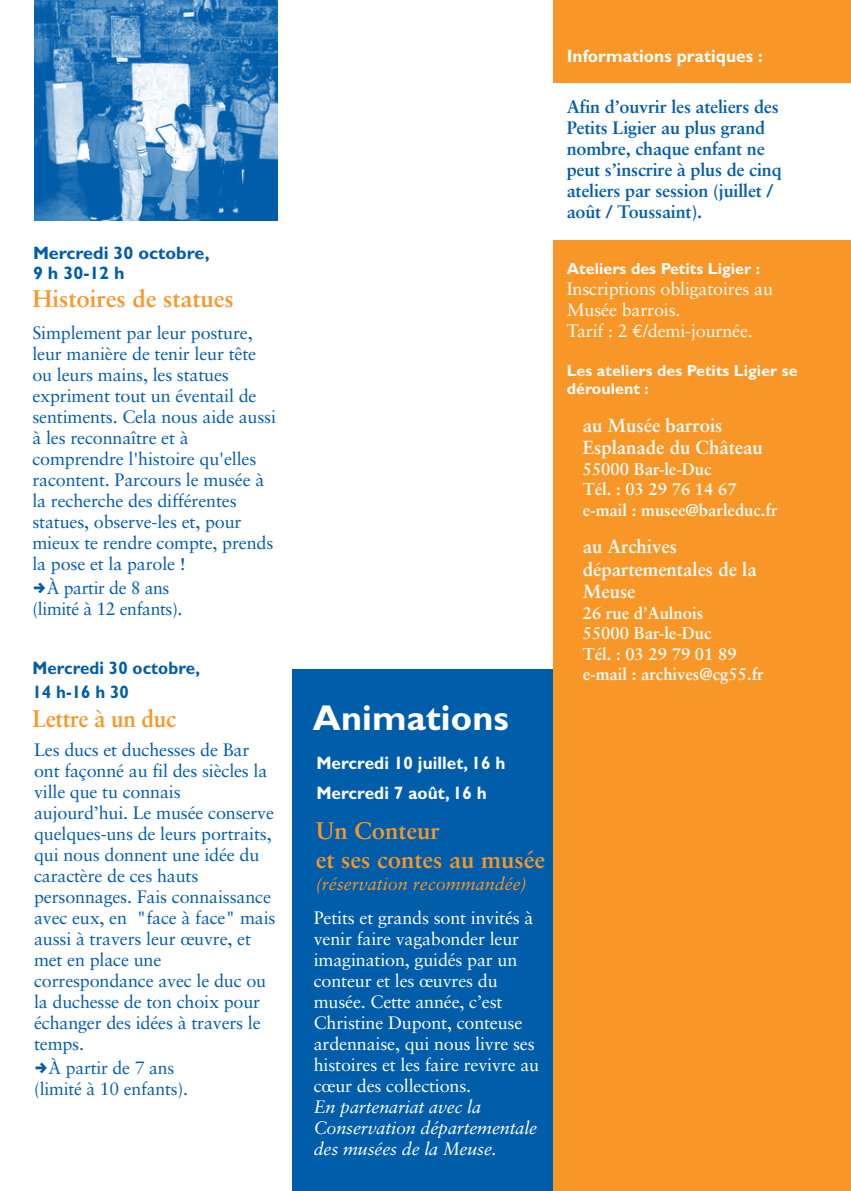
<style>
.page{position:relative;width:851px;height:1191px;background:#fff}
.page>*{position:absolute;margin:0;border:0;box-sizing:border-box;transform-origin:0 0}
.t1{font:700 36px "Gill Sans";letter-spacing:.005em;color:#fff}
.t2{font:700 24px/28.8px "Sabon";color:#f89728}
.t3{font:700 24px "Sabon";color:#f89728;scale:.94 1}
.t4{font:700 19px/22.8px "Sabon";color:#fff}
.t5{font:18px/21px "Sabon";letter-spacing:-.01em;color:#005daa}
.t6{font:18px/21px "Sabon";letter-spacing:-.01em;color:#fff}
.t7{font:700 18px/21px "Sabon";letter-spacing:-.01em;color:#005daa}
.t8{font:italic 18px/21px "Sabon";letter-spacing:-.01em;color:#fff}
.t9{font:700 18px/30px "Gill Sans";letter-spacing:.005em;color:#fff;scale:.95 1}
.t10{font:700 18px/24px "Gill Sans";color:#005daa;scale:.94 1}
.t11{font:700 18px/20px "Gill Sans";color:#005daa}
.t12{font:italic 18px "Sabon";color:#f89728}
.t13{font:700 18px "Gill Sans";letter-spacing:.005em;color:#fff;scale:.96 1}
.t14{font:700 17px/20.4px "Sabon";color:#fff}
.t15{font:700 16px/18px "Gill Sans";letter-spacing:.005em;color:#fff}
.s1{font-family:"Euro Mono"}
</style>
<div class="page">
<img style="left:34px;top:0;width:243px;height:221px">
<div style="left:292px;top:670px;width:261px;height:521px;background:#005daa"></div>
<div style="left:553px;top:0;width:297px;height:1191px;background:#f89728"></div>
<div style="left:544px;top:83px;width:306px;height:157px;background:#fff"></div>
<p class="t11" style="left:33px;top:243px;width:178px">Mercredi 30 octobre,<br>9 h 30-12 h</p>
<h2 class="t2" style="left:32px;top:284px;width:203px">Histoires de statues</h2>
<p class="t5" style="left:32px;top:322px;width:245px">Simplement par leur posture, leur manière de tenir leur tête ou leurs mains, les statues expriment tout un éventail de sentiments. Cela nous aide aussi à les reconnaître et à comprendre l'histoire qu'elles racontent. Parcours le musée à la recherche des différentes statues, observe-les et, pour mieux te rendre compte, prends la pose et la parole !</p>
<p class="t5" style="left:32px;top:577px;width:151px;text-align:center">À partir de 8 ans (limité à 12 enfants).</p>
<p class="t10" style="left:32px;top:655px;width:180px">Mercredi 30 octobre,<br>14 h-16 h 30</p>
<h2 class="t3" style="left:32px;top:704px;width:154px">Lettre à un duc</h2>
<p class="t5" style="left:34px;top:739px;width:243px">Les ducs et duchesses de Bar ont façonné au fil des siècles la ville que tu connais aujourd’hui. Le musée conserve quelques-uns de leurs portraits, qui nous donnent une idée du caractère de ces hauts personnages. Fais connaissance avec eux, en "face à face" mais aussi à travers leur œuvre, et met en place une correspondance avec le duc ou la duchesse de ton choix pour échanger des idées à travers le temps.</p>
<p class="t5" style="left:34px;top:1057px;width:156px;text-align:center">À partir de 7 ans (limité à 10 enfants).</p>
<h1 class="t1" style="left:312px;top:696px;width:198px">Animations</h1>
<p class="t9" style="left:316px;top:748px;width:200px">Mercredi 10 juillet, 16 h<br>Mercredi 7 août, 16 h</p>
<h2 class="t2" style="left:316px;top:816px;width:231px">Un Conteur<br>et ses contes au musée</h2>
<p class="t12" style="left:316px;top:873px;width:212px">(réservation recommandée)</p>
<p class="t6" style="left:314px;top:907px;width:227px">Petits et grands sont invités à venir faire vagabonder leur imagination, guidés par un conteur et les œuvres du musée. Cette année, c’est<br>Christine Dupont, conteuse ardennaise, qui nous livre ses histoires et les faire revivre au cœur des collections.</p>
<p class="t8" style="left:314px;top:1096px;width:225px">En partenariat avec la<br>Conservation départementale des musées de la Meuse.</p>
<p class="t13" style="left:566px;top:45px;width:206px">Informations pratiques :</p>
<p class="t7" style="left:566px;top:96px;width:216px">Afin d’ouvrir les ateliers des<br>Petits Ligier au plus grand nombre, chaque enfant ne peut s’inscrire à plus de cinq ateliers par session (juillet / août / Toussaint).</p>
<p class="t15" style="left:566px;top:260px;width:195px">Ateliers des Petits Ligier :</p>
<p class="t6" style="left:566px;top:278px;width:208px">Inscriptions obligatoires au<br>Musée barrois.<br>Tarif : 2 <span class="s1">€</span>/demi-journée.</p>
<p class="t15" style="left:566px;top:362px;width:232px">Les ateliers des Petits Ligier se déroulent :</p>
<p class="t4" style="left:582px;top:413px;width:182px">au Musée barrois<br>Esplanade du Château</p>
<p class="t14" style="left:582px;top:458px;width:196px">55000 Bar-le-Duc<br>Tél. : 03 29 76 14 67 e-mail : musee@barleduc.fr</p>
<p class="t4" style="left:582px;top:534px;width:175px">au Archives départementales de la<br>Meuse</p>
<p class="t14" style="left:582px;top:602px;width:182px">26 rue d’Aulnois<br>55000 Bar-le-Duc<br>Tél. : 03 29 79 01 89 e-mail : archives@cg55.fr</p>
</div>
